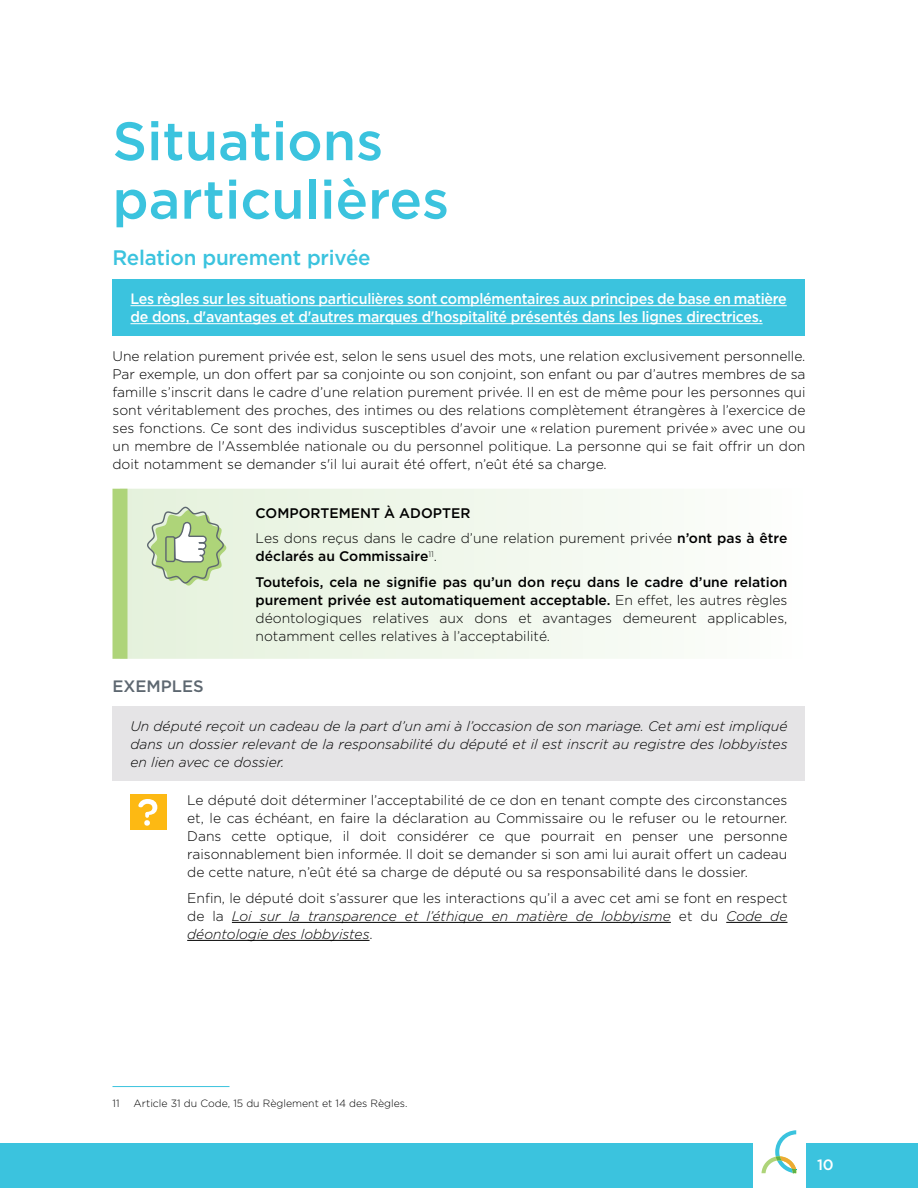
<style>
.page{position:relative;width:918px;height:1188px;background:#fff}
.page>*{position:absolute;margin:0;border:0;box-sizing:border-box;transform-origin:0 0}
.t1{font:500 54px/58.5px "Gotham";color:#3bc3de}
.t2{font:500 21px "Gotham";letter-spacing:-.01em;color:#3bc3de}
.t3{font:500 16.5px "Gotham";color:#5d6770}
.t4{font:500 15px/18px "Gotham";letter-spacing:-.02em;color:#fff;scale:.95 1}
.t5{font:500 15px "Gotham";letter-spacing:-.02em;color:#fff}
.t6{font:300 13.8px/18px "Gotham";color:#000;text-align:justify}
.t7{font:italic 300 13.8px/18px "Gotham";color:#000;text-align:justify}
.t8{font:500 13.8px/25.5px "Gotham";color:#000}
.t9{font:300 10.5px "Gotham";color:#000}
.s1{font-weight:500}
.s2{font-weight:300}
.s3{font-style:italic}
</style>
<div class="page">
<div style="left:0;top:1143px;width:918px;height:45px;background:#3bc3de"></div>
<div style="left:753px;top:1125px;width:53px;height:63px;background:#fff"></div>
<svg style="left:762px;top:1130px;width:35px;height:44px"></svg>
<div style="left:112px;top:279px;width:693px;height:57px;background:#3bc3de"></div>
<hr style="left:130px;top:305px;width:657px;height:1px;background:#fff">
<hr style="left:130px;top:323px;width:633px;height:1px;background:#fff">
<svg style="left:128px;top:489px;width:523px;height:170px"></svg>
<div style="left:112px;top:489px;width:16px;height:170px;background:#aed479"></div>
<svg style="left:146px;top:506px;width:80px;height:80px;background:#c3d9ac"></svg>
<div style="left:112px;top:707px;width:694px;height:74px;background:#e5e4e6"></div>
<div style="left:130px;top:794px;width:37px;height:36px;background:#fdb913"></div>
<svg style="left:138px;top:799px;width:19px;height:27px"></svg>
<hr style="left:232px;top:922px;width:439px;height:1px;background:#000">
<hr style="left:726px;top:922px;width:61px;height:1px;background:#000">
<hr style="left:187px;top:940px;width:183px;height:1px;background:#000">
<hr style="left:112px;top:1086px;width:118px;height:1px;background:#3bc3de">
<h1 class="t1" style="left:112px;top:111px;width:338px">Situations particulières</h1>
<h2 class="t2" style="left:112px;top:244px;width:260px">Relation purement privée</h2>
<p class="t4" style="left:130px;top:290px;width:692px">Les règles sur les situations particulières sont complémentaires aux principes de base en matière de dons, d'avantages et d'autres marques d'hospitalité présentés dans les lignes directrices.</p>
<p class="t6" style="left:112px;top:347px;width:695px">Une relation purement privée est, selon le sens usuel des mots, une relation exclusivement personnelle.<br>Par exemple, un don offert par sa conjointe ou son conjoint, son enfant ou par d’autres membres de sa famille s’inscrit dans le cadre d’une relation purement privée. Il en est de même pour les personnes qui sont véritablement des proches, des intimes ou des relations complètement étrangères à l’exercice de ses fonctions. Ce sont des individus susceptibles d'avoir une « relation purement privée » avec une ou un membre de l'Assemblée nationale ou du personnel politique. La personne qui se fait offrir un don doit notamment se demander s'il lui aurait été offert, n’eût été sa charge.</p>
<p class="t6" style="left:256px;top:500px;width:533px;line-height:25.5px"><span class="s1">COMPORTEMENT À ADOPTER<br></span>Les dons reçus dans le cadre d’une relation purement privée <span class="s1">n’ont pas à être</span></p>
<p class="t8" style="left:256px;top:543px;width:533px">déclarés au Commissaire<sup>11</sup><span class="s2">.<br></span>Toutefois, cela ne signifie pas qu’un don reçu dans le cadre d’une relation</p>
<p class="t6" style="left:256px;top:591px;width:533px"><span class="s1">purement privée est automatiquement acceptable.</span> En effet, les autres règles déontologiques relatives aux dons et avantages demeurent applicables, notamment celles relatives à l’acceptabilité.</p>
<p class="t3" style="left:112px;top:675px;width:93px">EXEMPLES</p>
<p class="t7" style="left:130px;top:717px;width:659px">Un député reçoit un cadeau de la part d’un ami à l’occasion de son mariage. Cet ami est impliqué dans un dossier relevant de la responsabilité du député et il est inscrit au registre des lobbyistes en lien avec ce dossier.</p>
<p class="t6" style="left:187px;top:791px;width:602px">Le député doit déterminer l’acceptabilité de ce don en tenant compte des circonstances et, le cas échéant, en faire la déclaration au Commissaire ou le refuser ou le retourner.<br>Dans cette optique, il doit considérer ce que pourrait en penser une personne raisonnablement bien informée. Il doit se demander si son ami lui aurait offert un cadeau de cette nature, n’eût été sa charge de député ou sa responsabilité dans le dossier.</p>
<p class="t6" style="left:187px;top:889px;width:602px">Enfin, le député doit s’assurer que les interactions qu’il a avec cet ami se font en respect de la <span class="s3">Loi sur la transparence et l’éthique en matière de lobbyisme</span> et du <span class="s3">Code de déontologie des lobbyistes</span>.</p>
<p class="t9" style="left:112px;top:1097px;width:9px">11</p>
<p class="t9" style="left:134px;top:1097px;width:275px">Article 31 du Code, 15 du Règlement et 14 des Règles.</p>
<p class="t5" style="left:817px;top:1155px;width:18px">10</p>
</div>
